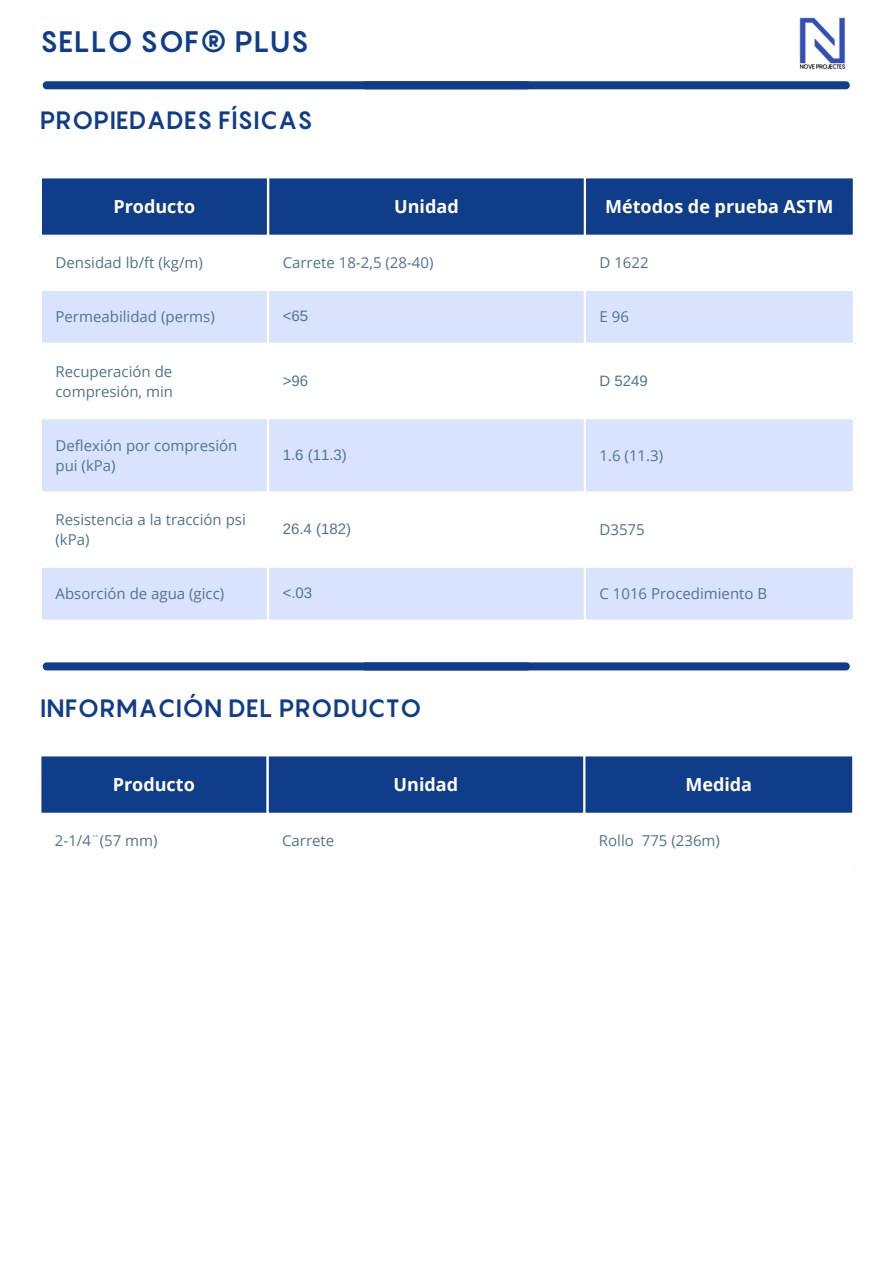
<style>
.page{position:relative;width:894px;height:1264px;background:#fff}
.page>*{position:absolute;margin:0;border:0;box-sizing:border-box;transform-origin:0 0}
.t1{font:700 29.25px "Pangram";color:#103d89}
.t2{font:700 24.75px "Pangram";color:#103d89}
.t3{font:700 18px "Open Sans";color:#fff}
.t4{font:15px/20.2px "Open Sans";color:#51748b}
.t5{font:15px "Arimo";color:#51748b}
</style>
<div class="page">
<div style="left:43px;top:81px;width:488px;height:8px;background:#103d89;border-radius:4px"></div>
<div style="left:361px;top:81px;width:488px;height:8px;background:#103d89;border-radius:4px"></div>
<div style="left:269px;top:178px;width:583px;height:57px;background:#103d89"></div>
<svg style="left:42px;top:291px;width:810px;height:328px;fill:#d9e3fd"></svg>
<hr style="left:267px;top:178px;width:2px;height:441px;background:#fff">
<hr style="left:583px;top:178px;width:3px;height:441px;background:#fff">
<hr style="left:40px;top:343px;width:814px;height:2px;background:#fff">
<hr style="left:40px;top:417px;width:814px;height:2px;background:#fff">
<hr style="left:40px;top:491px;width:814px;height:2px;background:#fff">
<hr style="left:40px;top:565px;width:814px;height:3px;background:#fff">
<img style="left:775px;top:17px;width:75px;height:69px">
<div style="left:43px;top:662px;width:488px;height:8px;background:#103d89;border-radius:4px"></div>
<div style="left:361px;top:662px;width:488px;height:8px;background:#103d89;border-radius:4px"></div>
<div style="left:41px;top:177px;width:227px;height:59px;background:#103d89"></div>
<hr style="left:40px;top:178px;width:2px;height:57px;background:#fff">
<hr style="left:267px;top:178px;width:2px;height:57px;background:#fff">
<hr style="left:40px;top:176px;width:229px;height:2px;background:#fff">
<hr style="left:40px;top:235px;width:229px;height:2px;background:#fff">
<div style="left:268px;top:756px;width:584px;height:56px;background:#103d89"></div>
<hr style="left:583px;top:756px;width:2px;height:110px;background:#fff">
<div style="left:40px;top:755px;width:228px;height:59px;background:#103d89"></div>
<hr style="left:39px;top:756px;width:2px;height:56px;background:#fff">
<hr style="left:266px;top:756px;width:2px;height:56px;background:#fff">
<hr style="left:39px;top:754px;width:229px;height:2px;background:#fff">
<hr style="left:39px;top:812px;width:229px;height:3px;background:#fff">
<p class="t1" style="left:40px;top:24px;width:270px">SELLO SOF® PLUS</p>
<p class="t2" style="left:40px;top:105px;width:274px">PROPIEDADES FÍSICAS</p>
<p class="t3" style="left:113px;top:194px;width:84px">Producto</p>
<p class="t3" style="left:394px;top:194px;width:66px">Unidad</p>
<h1 class="t3" style="left:605px;top:194px;width:229px">Métodos de prueba ASTM</h1>
<p class="t4" style="left:55px;top:252px;width:149px">Densidad lb/ft (kg/m)</p>
<p class="t4" style="left:282px;top:252px;width:152px">Carrete 18-2,5 (28-40)</p>
<p class="t4" style="left:599px;top:252px;width:51px">D 1622</p>
<p class="t4" style="left:55px;top:306px;width:161px">Permeabilidad (perms)</p>
<p class="t5" style="left:282px;top:308px;width:27px">&lt;65</p>
<p class="t4" style="left:599px;top:306px;width:31px">E 96</p>
<p class="t4" style="left:55px;top:360px;width:119px">Recuperación de compresión, min</p>
<p class="t5" style="left:282px;top:372px;width:27px">&gt;96</p>
<p class="t5" style="left:599px;top:372px;width:50px">D 5249</p>
<p class="t4" style="left:55px;top:435px;width:183px">Deflexión por compresión pui (kPa)</p>
<p class="t5" style="left:282px;top:446px;width:66px">1.6 (11.3)</p>
<p class="t4" style="left:599px;top:445px;width:65px">1.6 (11.3)</p>
<p class="t4" style="left:55px;top:509px;width:192px">Resistencia a la tracción psi (kPa)</p>
<p class="t5" style="left:282px;top:520px;width:70px">26.4 (182)</p>
<p class="t4" style="left:599px;top:519px;width:47px">D3575</p>
<p class="t4" style="left:55px;top:583px;width:170px">Absorción de agua (gicc)</p>
<p class="t5" style="left:282px;top:584px;width:31px">&lt;.03</p>
<p class="t4" style="left:599px;top:583px;width:169px">C 1016 Procedimiento B</p>
<p class="t2" style="left:40px;top:693px;width:383px">INFORMACIÓN DEL PRODUCTO</p>
<p class="t3" style="left:113px;top:772px;width:84px">Producto</p>
<p class="t3" style="left:393px;top:772px;width:66px">Unidad</p>
<p class="t3" style="left:685px;top:772px;width:68px">Medida</p>
<p class="t4" style="left:55px;top:830px;width:104px">2-1/4¨(57 mm)</p>
<p class="t4" style="left:282px;top:830px;width:54px">Carrete</p>
<p class="t4" style="left:598px;top:830px;width:122px">Rollo 775 (236m)</p>
</div>
